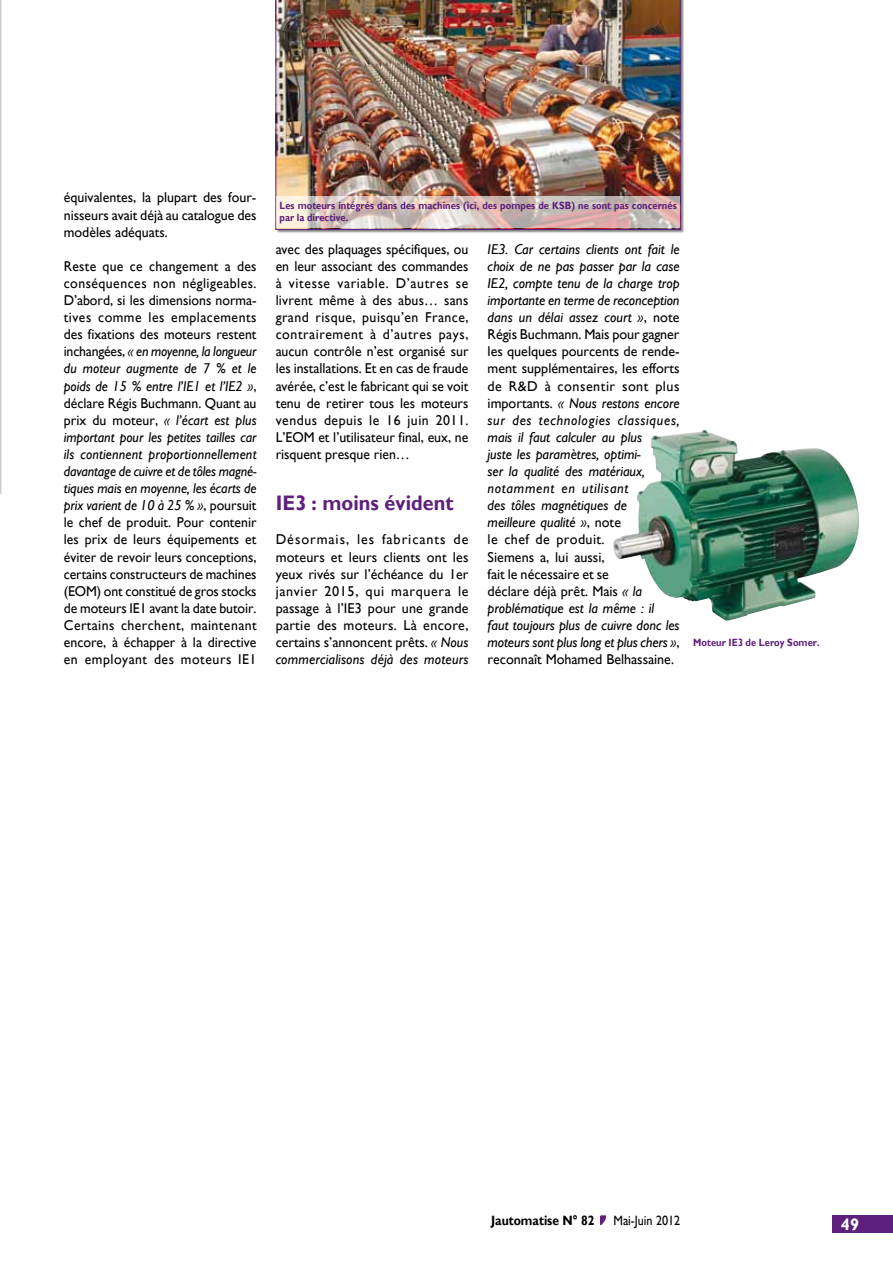
<style>
.page{position:relative;width:893px;height:1263px;background:#fff}
.page>*{position:absolute;margin:0;border:0;box-sizing:border-box;transform-origin:0 0}
.t1{font:700 21px "Gill Sans";color:#5e207c;scale:.95 1}
.t2{font:700 16.5px "Gill Sans";color:#fff}
.t3{font:14.25px/17.1px "Gill Sans";color:#000;text-align:justify}
.t4{font:italic 14.25px/17.1px "Gill Sans";color:#000}
.t5{font:700 13.5px "Gill Sans";color:#000;scale:.9 1}
.t6{font:13.5px "Gill Sans";color:#000;scale:.9 1}
.t7{font:700 10.5px/12.6px "Gill Sans";color:#5e207c;scale:.9 1}
.s1{font-style:italic}
.s2{font-style:normal}
</style>
<div class="page">
<div style="left:832px;top:1215px;width:61px;height:17px;background:#5e207c"></div>
<svg style="left:600px;top:1215px;width:6px;height:11px"></svg>
<hr style="left:0;top:0;width:2px;height:495px;background:#000;opacity:.3">
<img style="left:613px;top:430px;width:246px;height:190px">
<div style="left:276px;top:0;width:408px;height:234px;background:#000;opacity:.5"></div>
<img style="left:276px;top:0;width:404px;height:230px">
<svg style="left:276px;top:196px;width:404px;height:31px;background:#d6c2bd"></svg>
<p class="t3" style="left:64px;top:189px;width:194px">équivalentes, la plupart des four&shy;nisseurs avait déjà au catalogue des modèles adéquats.</p>
<p class="t3" style="left:64px;top:258px;width:194px">Reste que ce changement a des conséquences non négligeables.<br>D’abord, si les dimensions norma&shy;tives comme les emplacements des fixations des moteurs restent inchangées, <span class="s1">« en moyenne, la longueur du moteur augmente de 7 % et le poids de 15 % entre l’IE1 et l’IE2 »</span>, déclare Régis Buchmann. Quant au prix du moteur, <span class="s1">« l’écart est plus important pour les petites tailles car ils contiennent proportionnellement davantage de cuivre et de tôles magné&shy;tiques mais en moyenne, les écarts de prix varient de 10 à 25 % »</span>, poursuit le chef de produit. Pour contenir les prix de leurs équipements et éviter de revoir leurs conceptions, certains constructeurs de machines (EOM) ont constitué de gros stocks de moteurs IE1 avant la date butoir.<br>Certains cherchent, maintenant encore, à échapper à la directive en employant des moteurs IE1</p>
<p class="t7" style="left:279px;top:199px;width:443px">Les moteurs intégrés dans des machines (ici, des pompes de KSB) ne sont pas concernés par la directive.</p>
<p class="t3" style="left:276px;top:240px;width:194px">avec des plaquages spécifiques, ou en leur associant des commandes à vitesse variable. D’autres se livrent même à des abus… sans grand risque, puisqu’en France, contrairement à d’autres pays, aucun contrôle n’est organisé sur les installations. Et en cas de fraude avérée, c’est le fabricant qui se voit tenu de retirer tous les moteurs vendus depuis le 16 juin 2011.<br>L’EOM et l’utilisateur final, eux, ne risquent presque rien…</p>
<h1 class="t1" style="left:276px;top:490px;width:189px">IE3 : moins évident</h1>
<p class="t3" style="left:276px;top:531px;width:194px">Désormais, les fabricants de moteurs et leurs clients ont les yeux rivés sur l’échéance du 1er janvier 2015, qui marquera le passage à l’IE3 pour une grande partie des moteurs. Là encore, certains s’annoncent prêts. <span class="s1">« Nous commercialisons déjà des moteurs</span></p>
<p class="t4" style="left:488px;top:240px;width:194px">IE3. Car certains clients ont fait le choix de ne pas passer par la case<br>IE2, compte tenu de la charge trop importante en terme de reconception dans un délai assez court »<span class="s2">, note<br>Régis Buchmann. Mais pour gagner les quelques pourcents de rende&shy;ment supplémentaires, les efforts de R&amp;D à consentir sont plus importants.</span> « Nous restons encore sur des technologies classiques, mais il faut calculer au plus<br>juste les paramètres, optimi-<br>ser la qualité des matériaux, notamment en utilisant<br>des tôles magnétiques de<br>meilleure qualité »<span class="s2">, note<br>le chef de produit.<br>Siemens a, lui aussi,<br>fait le nécessaire et se<br>déclare déjà prêt. Mais</span> « la problématique est la même : il<br>faut toujours plus de cuivre donc les moteurs sont plus long et plus chers »<span class="s2">, reconnaît Mohamed Belhassaine.</span></p>
<p class="t7" style="left:693px;top:636px;width:142px">Moteur IE3 de Leroy Somer.</p>
<p class="t5" style="left:491px;top:1212px;width:116px">Jautomatise N° 82</p>
<p class="t6" style="left:614px;top:1212px;width:76px">Mai-Juin 2012</p>
<p class="t2" style="left:841px;top:1214px;width:20px">49</p>
</div>
